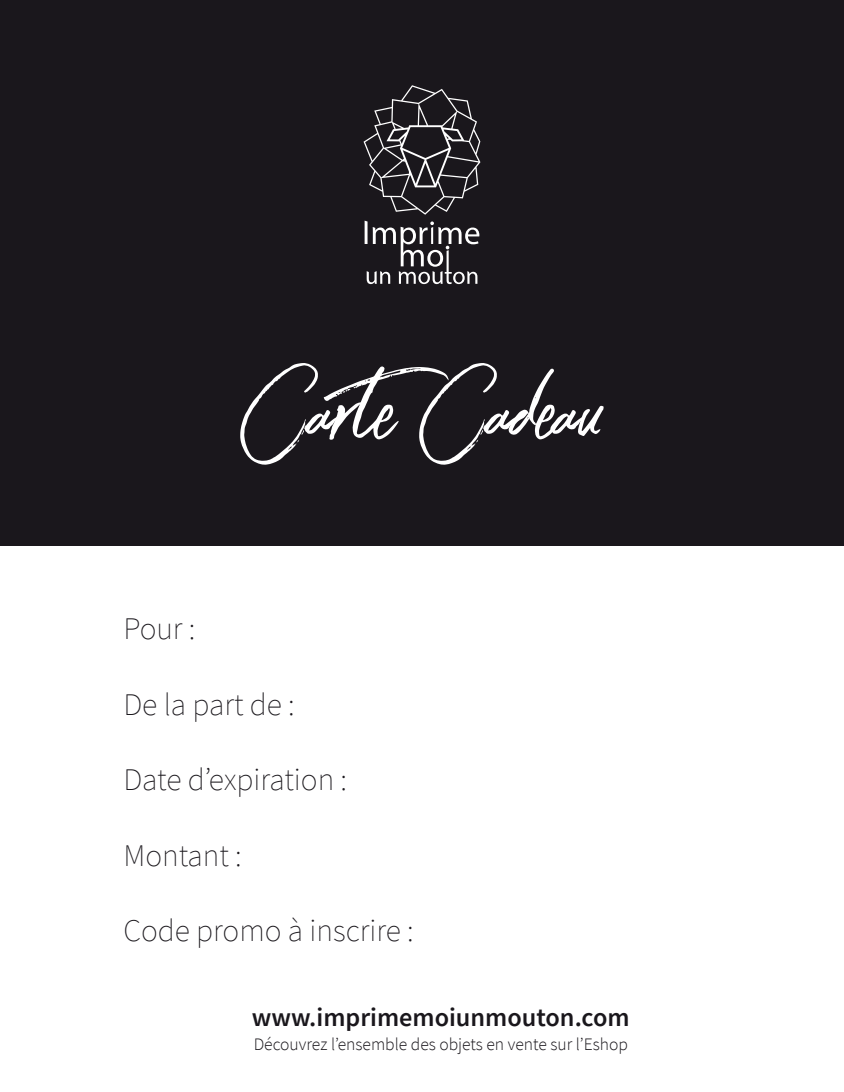
<style>
.page{position:relative;width:844px;height:1092px;background:#fff}
.page>*{position:absolute;margin:0;border:0;box-sizing:border-box;transform-origin:0 0}
.t1{font:137.2px "Connoisseurs";color:#fff}
.t2{font:200 31.5px "Source Sans Pro";color:#1a171c}
.t3{font:600 26.25px "Source Sans Pro";color:#1a171c}
.t4{font:300 17.5px "Source Sans Pro";color:#1a171c}
</style>
<div class="page">
<div style="left:0;top:0;width:843px;height:545px;background:#1a171c;border-radius:27px"></div>
<hr style="left:364px;top:221px;width:3px;height:23px;background:#fff">
<svg style="left:366px;top:221px;width:113px;height:63px"></svg>
<svg style="left:363px;top:85px;width:117px;height:130px"></svg>
<h1 class="t1" style="left:240px;top:306px;width:365px">Carte Cadeau</h1>
<p class="t2" style="left:123px;top:609px;width:74px">Pour :</p>
<p class="t2" style="left:123px;top:685px;width:173px">De la part de :</p>
<p class="t2" style="left:123px;top:761px;width:225px">Date d’expiration :</p>
<p class="t2" style="left:123px;top:836px;width:120px">Montant :</p>
<p class="t2" style="left:123px;top:912px;width:292px">Code promo à inscrire :</p>
<p class="t3" style="left:252px;top:1000px;width:379px">www.imprimemoiunmouton.com</p>
<p class="t4" style="left:253px;top:1033px;width:376px">Découvrez l’ensemble des objets en vente sur l’Eshop</p>
</div>
